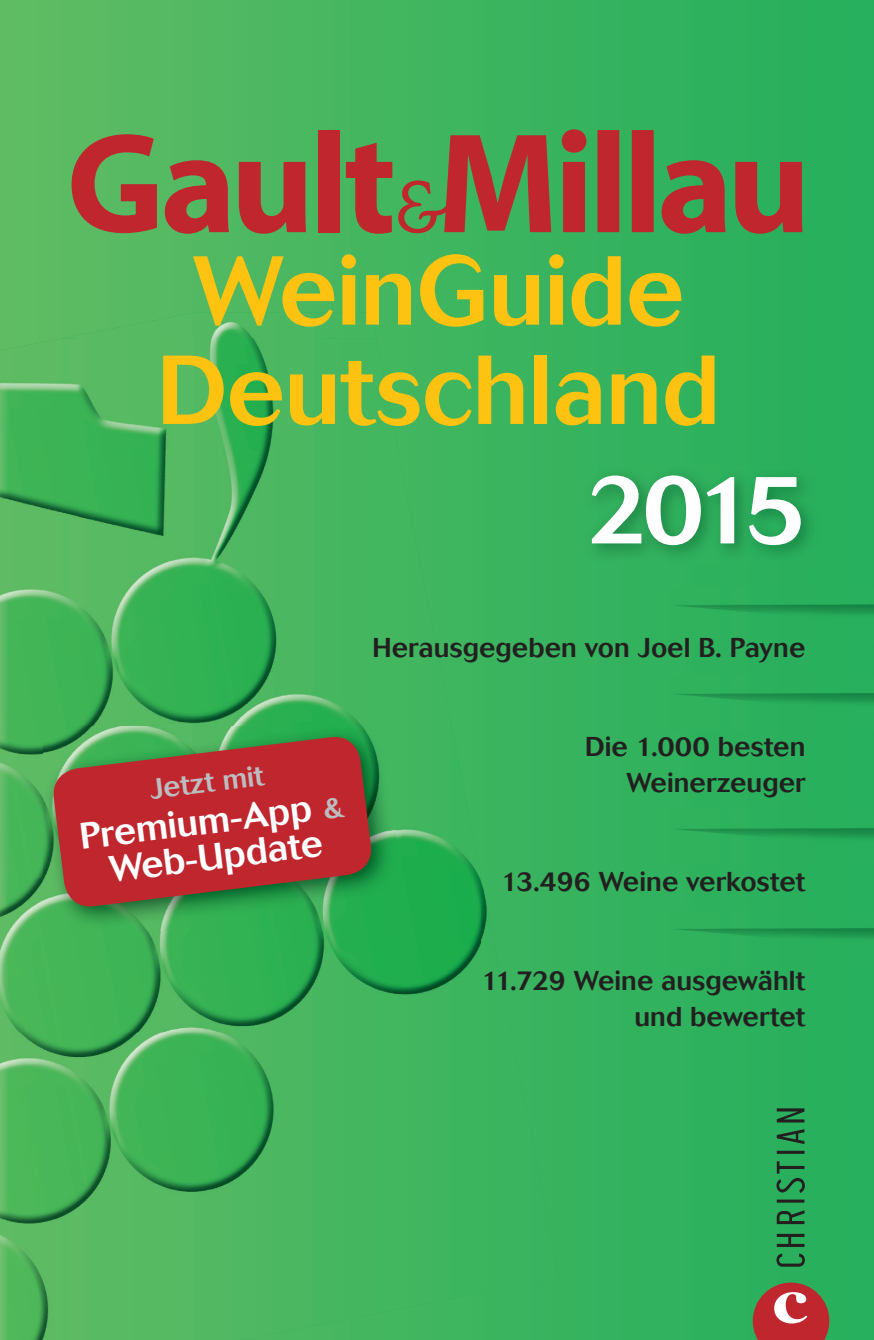
<style>
.page{position:relative;width:874px;height:1340px;background:#fff}
.page>*{position:absolute;margin:0;border:0;box-sizing:border-box;transform-origin:0 0}
.t1{font:500 96.75px/99.2px "Cosmos";letter-spacing:-.005em;color:#fec210;text-align:center}
.t2{font:500 96.75px "Cosmos";color:#fff}
.t3{font:500 36.45px/36px "Cosmos";color:#fff;text-align:center}
.t4{font:500 28.12px "Cosmos";color:#bcbdc0}
.t5{font:500 27px/36px "Cosmos";letter-spacing:.005em;color:#231f20;text-align:right}
.s1{font-size:28.12px;color:#bcbdc0}
</style>
<div class="page">
<img style="left:0;top:0;width:874px;height:1339px">
<div style="left:496px;top:954px;width:63px;height:336px;background:#3ab45f"></div>
<img style="left:61px;top:313px;width:315px;height:25px">
<div style="left:481px;top:876px;width:15px;height:417px;background:#3ab45f"></div>
<img style="left:0;top:878px;width:401px;height:461px">
<img style="left:400px;top:462px;width:81px;height:846px">
<img style="left:0;top:338px;width:80px;height:540px">
<div style="left:321px;top:338px;width:80px;height:540px;background:#45b660"></div>
<img style="left:80px;top:338px;width:241px;height:388px">
<img style="left:655px;top:587px;width:219px;height:55px">
<img style="left:655px;top:675px;width:219px;height:55px">
<img style="left:655px;top:810px;width:219px;height:55px">
<img style="left:655px;top:910px;width:219px;height:55px">
<svg style="left:72px;top:134px;width:85px;height:99px;background:#916845"></svg>
<svg style="left:165px;top:160px;width:64px;height:74px;background:#9e533d"></svg>
<svg style="left:239px;top:162px;width:67px;height:72px;background:#9c523c"></svg>
<div style="left:318px;top:130px;width:22px;height:102px;background:#c0262d"></div>
<svg style="left:346px;top:143px;width:46px;height:91px;background:#8d6141"></svg>
<svg style="left:398px;top:129px;width:404px;height:105px;background:#786e46"></svg>
<img style="left:583px;top:466px;width:236px;height:97px">
<svg style="left:753px;top:1282px;width:76px;height:57px;background:#ae544b"></svg>
<svg style="left:776px;top:1108px;width:29px;height:158px;background:#27854b"></svg>
<img style="left:43px;top:726px;width:352px;height:204px">
<svg style="left:51px;top:734px;width:323px;height:175px;background:#9d4436"></svg>
<h1 class="t1" style="left:157px;top:242px;width:564px">WeinGuide<br>Deutschland</h1>
<h1 class="t2" style="left:586px;top:454px;width:222px">2015</h1>
<p class="t5" style="left:373px;top:629px;width:434px">Herausgegeben von Joel B. Payne</p>
<p class="t4" style="left:148px;top:773px;width:116px;rotate:-7deg">Jetzt mit</p>
<h2 class="t3" style="left:78px;top:819px;width:267px;rotate:-7deg">Premium-App <span class="s1">&amp;<br></span>Web-Update</h2>
<p class="t5" style="left:585px;top:728px;width:222px">Die 1.000 besten<br>Weinerzeuger</p>
<p class="t5" style="left:501px;top:863px;width:305px">13.496 Weine verkostet</p>
<p class="t5" style="left:481px;top:962px;width:325px">11.729 Weine ausgewählt und bewertet</p>
</div>
